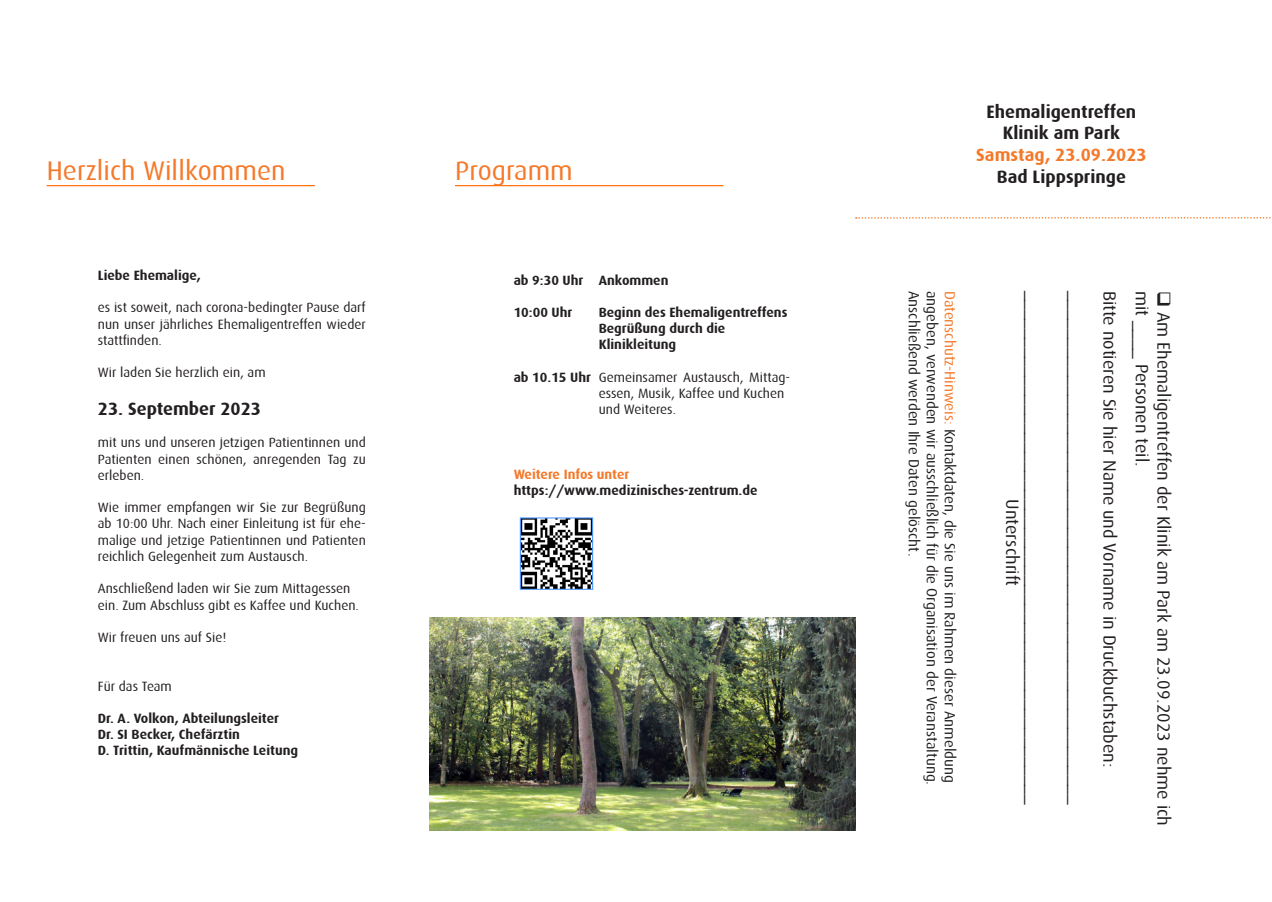
<style>
.page{position:relative;width:1272px;height:902px;background:#fff}
.page>*{position:absolute;margin:0;border:0;box-sizing:border-box;transform-origin:0 0}
.t1{font:27px "Dax";color:#f4792a}
.t2{font:18px "Dax";color:#231f20}
.t3{font:700 18px "Dax";color:#231f20}
.t4{font:700 18px "Dax";color:#f4792a}
.t5{font:15px "Dax";color:#231f20}
.Tab_Programm{font:13.5px/16.2px "Dax";color:#231f20;text-align:justify}
.Tab_Programm-2{font:700 13.5px "Dax";color:#231f20}
.t6{font:700 13.5px "Dax";letter-spacing:-.005em;color:#f4792a}
.s1{font-weight:700}
.s2{color:#f4792a}
</style>
<div class="page">
<hr style="left:47px;top:185px;width:268px;height:1px;background:#ff7212">
<hr style="left:455px;top:185px;width:268px;height:1px;background:#ff7212">
<svg style="left:855px;top:217px;width:416px;height:2px"></svg>
<img style="left:519px;top:517px;width:75px;height:73px">
<img style="left:429px;top:618px;width:426px;height:212px">
<p class="t1" style="left:47px;top:156px;width:240px">Herzlich Willkommen</p>
<p class="t1" style="left:455px;top:156px;width:119px">Programm</p>
<p class="Tab_Programm-2" style="left:98px;top:267px;width:104px">Liebe Ehemalige,</p>
<p class="Tab_Programm" style="left:98px;top:300px;width:269px">es ist soweit, nach corona-bedingter Pause darf nun unser jährliches Ehemaligentreffen wieder stattfinden.</p>
<p class="Tab_Programm" style="left:98px;top:364px;width:169px">Wir laden Sie herzlich ein, am</p>
<p class="t3" style="left:98px;top:398px;width:165px">23. September 2023</p>
<p class="Tab_Programm" style="left:98px;top:435px;width:269px">mit uns und unseren jetzigen Patientinnen und Patienten einen schönen, anregenden Tag zu erleben.</p>
<p class="Tab_Programm" style="left:98px;top:499px;width:269px">Wie immer empfangen wir Sie zur Begrüßung ab 10:00 Uhr. Nach einer Einleitung ist für ehe&shy;malige und jetzige Patientinnen und Patienten reichlich Gelegenheit zum Austausch.</p>
<p class="Tab_Programm" style="left:98px;top:580px;width:254px">Anschließend laden wir Sie zum Mittagessen</p>
<p class="Tab_Programm" style="left:98px;top:597px;width:263px">ein. Zum Abschluss gibt es Kaffee und Kuchen.</p>
<p class="Tab_Programm" style="left:98px;top:629px;width:130px">Wir freuen uns auf Sie!</p>
<p class="Tab_Programm" style="left:98px;top:678px;width:76px">Für das Team</p>
<p class="Tab_Programm-2" style="left:98px;top:710px;width:183px">Dr. A. Volkon, Abteilungsleiter</p>
<p class="Tab_Programm-2" style="left:98px;top:726px;width:144px">Dr. SI Becker, Chefärztin</p>
<p class="Tab_Programm-2" style="left:98px;top:743px;width:202px">D. Trittin, Kaufmännische Leitung</p>
<p class="Tab_Programm-2" style="left:513px;top:272px;width:156px">ab 9:30 Uhr Ankommen</p>
<p class="Tab_Programm-2" style="left:513px;top:305px;width:60px">10:00 Uhr</p>
<p class="Tab_Programm-2" style="left:598px;top:305px;width:190px">Beginn des Ehemaligentreffens</p>
<p class="Tab_Programm-2" style="left:598px;top:321px;width:128px">Begrüßung durch die</p>
<p class="Tab_Programm-2" style="left:598px;top:337px;width:79px">Klinikleitung</p>
<p class="Tab_Programm" style="left:598px;top:369px;width:193px;text-indent:-85px"><span class="s1">ab 10.15 Uhr</span> Gemeinsamer Austausch, Mittag&shy;essen, Musik, Kaffee und Kuchen</p>
<p class="Tab_Programm" style="left:598px;top:401px;width:79px">und Weiteres.</p>
<p class="t6" style="left:513px;top:467px;width:117px">Weitere Infos unter</p>
<p class="Tab_Programm-2" style="left:513px;top:483px;width:245px">https://www.medizinisches-zentrum.de</p>
<p class="t3" style="left:986px;top:101px;width:151px">Ehemaligentreffen</p>
<p class="t3" style="left:1002px;top:123px;width:119px">Klinik am Park</p>
<p class="t4" style="left:976px;top:145px;width:172px">Samstag, 23.09.2023</p>
<p class="t3" style="left:996px;top:166px;width:131px">Bad Lippspringe</p>
<p class="t5" style="left:922px;top:290px;width:267px;rotate:90deg">Anschließend werden Ihre Daten gelöscht.</p>
<p class="t5" style="left:940px;top:290px;width:496px;rotate:90deg">angeben, verwenden wir ausschließlich für die Organisation der Veranstaltung.</p>
<p class="t5" style="left:958px;top:290px;width:494px;rotate:90deg"><span class="s2">Datenschutz-Hinweis:</span> Kontaktdaten, die Sie uns im Rahmen dieser Anmeldung</p>
<p class="t2" style="left:1043px;top:290px;width:515px;rotate:90deg">______________________________________________________</p>
<p class="t2" style="left:1087px;top:290px;width:515px;rotate:90deg">______________________________________________________</p>
<p class="t2" style="left:1119px;top:290px;width:478px;rotate:90deg">Bitte notieren Sie hier Name und Vorname in Druckbuchstaben:</p>
<p class="t2" style="left:1151px;top:290px;width:177px;rotate:90deg">mit ____ Personen teil.</p>
<p class="t2" style="left:1173px;top:290px;width:537px;rotate:90deg">❑ Am Ehemaligentreffen der Klinik am Park am 23.09.2023 nehme ich</p>
<p class="t2" style="left:1022px;top:499px;width:88px;rotate:90deg">Unterschrift</p>
</div>
